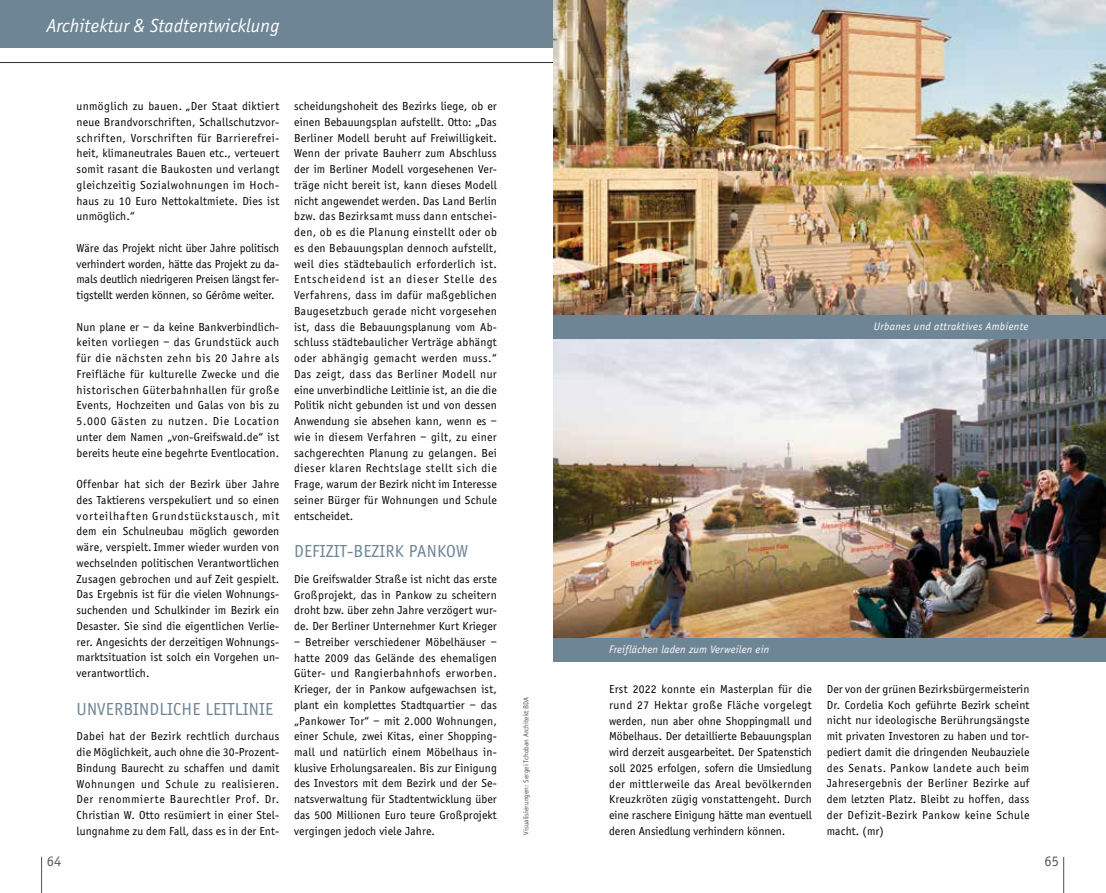
<style>
.page{position:relative;width:1106px;height:893px;background:#fff}
.page>*{position:absolute;margin:0;border:0;box-sizing:border-box;transform-origin:0 0}
.t1{font:italic 19.5px "Officina Sans EF";letter-spacing:.01em;color:#fff}
.t2{font:18px "Officina Sans EF";letter-spacing:.01em;color:#6e8596}
.t3{font:15px "Officina Sans EF";color:#58585a}
.t4{font:12px/15.8px "Officina Sans EF";letter-spacing:.01em;color:#000;text-align:justify}
.t5{font:italic 11.25px "Officina Sans EF";letter-spacing:.02em;color:#fff}
.t6{font:7.5px "Officina Sans EF";color:#58585a}
</style>
<div class="page">
<hr style="left:41px;top:857px;width:1px;height:36px;background:#58585a">
<hr style="left:1063px;top:857px;width:1px;height:36px;background:#58585a">
<div style="left:0;top:0;width:1106px;height:47px;background:#6e8596"></div>
<hr style="left:0;top:62px;width:1106px;height:1px;background:#33363d">
<img style="left:553px;top:0;width:553px;height:315px">
<img style="left:553px;top:338px;width:553px;height:300px">
<div style="left:553px;top:315px;width:553px;height:23px;background:#6e8596"></div>
<div style="left:553px;top:638px;width:553px;height:23px;background:#6e8596"></div>
<h1 class="t1" style="left:47px;top:15px;width:234px">Architektur &amp; Stadtentwicklung</h1>
<p class="t4" style="left:77px;top:98px;width:204px">unmöglich zu bauen. „Der Staat diktiert neue Brandvorschriften, Schallschutzvor&shy;schriften, Vorschriften für Barrierefrei&shy;heit, klimaneutrales Bauen etc., verteuert somit rasant die Baukosten und verlangt gleichzeitig Sozialwohnungen im Hoch&shy;haus zu 10 Euro Nettokaltmiete. Dies ist unmöglich.“</p>
<p class="t4" style="left:77px;top:240px;width:204px">Wäre das Projekt nicht über Jahre politisch verhindert worden, hätte das Projekt zu da&shy;mals deutlich niedrigeren Preisen längst fer&shy;tigstellt werden können, so Gérôme weiter.</p>
<p class="t4" style="left:77px;top:319px;width:204px">Nun plane er – da keine Bankverbindlich&shy;keiten vorliegen – das Grundstück auch für die nächsten zehn bis 20 Jahre als Freifläche für kulturelle Zwecke und die historischen Güterbahnhallen für große Events, Hochzeiten und Galas von bis zu 5.000 Gästen zu nutzen. Die Location unter dem Namen „von-Greifswald.de“ ist bereits heute eine begehrte Eventlocation.</p>
<p class="t4" style="left:77px;top:476px;width:204px">Offenbar hat sich der Bezirk über Jahre des Taktierens verspekuliert und so einen vorteilhaften Grundstückstausch, mit dem ein Schulneubau möglich geworden wäre, verspielt. Immer wieder wurden von wechselnden politischen Verantwortlichen Zusagen gebrochen und auf Zeit gespielt.<br>Das Ergebnis ist für die vielen Wohnungs&shy;suchenden und Schulkinder im Bezirk ein Desaster. Sie sind die eigentlichen Verlie&shy;rer. Angesichts der derzeitigen Wohnungs&shy;marktsituation ist solch ein Vorgehen un&shy;verantwortlich.</p>
<h2 class="t2" style="left:77px;top:699px;width:21px">Unverbindliche</h2>
<h2 class="t2" style="left:205px;top:699px;width:17px">Leitlinie</h2>
<p class="t4" style="left:77px;top:729px;width:204px">Dabei hat der Bezirk rechtlich durchaus die Möglichkeit, auch ohne die 30-Prozent-Bindung Baurecht zu schaffen und damit Wohnungen und Schule zu realisieren.<br>Der renommierte Baurechtler Prof. Dr.<br>Christian W. Otto resümiert in einer Stel&shy;lungnahme zu dem Fall, dass es in der Ent-</p>
<p class="t4" style="left:294px;top:99px;width:204px">scheidungshoheit des Bezirks liege, ob er einen Bebauungsplan aufstellt. Otto: „Das Berliner Modell beruht auf Freiwilligkeit.<br>Wenn der private Bauherr zum Abschluss der im Berliner Modell vorgesehenen Ver&shy;träge nicht bereit ist, kann dieses Modell nicht angewendet werden. Das Land Berlin bzw. das Bezirksamt muss dann entschei&shy;den, ob es die Planung einstellt oder ob es den Bebauungsplan dennoch aufstellt, weil dies städtebaulich erforderlich ist.<br>Entscheidend ist an dieser Stelle des Verfahrens, dass im dafür maßgeblichen Baugesetzbuch gerade nicht vorgesehen ist, dass die Bebauungsplanung vom Ab&shy;schluss städtebaulicher Verträge abhängt oder abhängig gemacht werden muss.“ Das zeigt, dass das Berliner Modell nur eine unverbindliche Leitlinie ist, an die die Politik nicht gebunden ist und von dessen Anwendung sie absehen kann, wenn es – wie in diesem Verfahren – gilt, zu einer sachgerechten Planung zu gelangen. Bei dieser klaren Rechtslage stellt sich die Frage, warum der Bezirk nicht im Interesse seiner Bürger für Wohnungen und Schule entscheidet.</p>
<h2 class="t2" style="left:294px;top:541px;width:18px">Defizit</h2>
<h2 class="t2" style="left:347px;top:541px;width:25px">-Bezirk</h2>
<h2 class="t2" style="left:409px;top:541px;width:20px">Pankow</h2>
<p class="t4" style="left:294px;top:571px;width:204px">Die Greifswalder Straße ist nicht das erste Großprojekt, das in Pankow zu scheitern droht bzw. über zehn Jahre verzögert wur&shy;de. Der Berliner Unternehmer Kurt Krieger</p>
<p class="t4" style="left:294px;top:634px;width:204px">– Betreiber verschiedener Möbelhäuser – hatte 2009 das Gelände des ehemaligen Güter- und Rangierbahnhofs erworben.<br>Krieger, der in Pankow aufgewachsen ist, plant ein komplettes Stadtquartier – das „Pankower Tor“ – mit 2.000 Wohnungen, einer Schule, zwei Kitas, einer Shopping&shy;mall und natürlich einem Möbelhaus in&shy;klusive Erholungsarealen. Bis zur Einigung des Investors mit dem Bezirk und der Se&shy;natsverwaltung für Stadtentwicklung über das 500 Millionen Euro teure Großprojekt vergingen jedoch viele Jahre.</p>
<p class="t6" style="left:522px;top:835px;width:139px;rotate:-90deg">Visualisierungen: Sergei Tchoban Architekt BDA</p>
<p class="t5" style="left:874px;top:320px;width:156px">Urbanes und attraktives Ambiente</p>
<p class="t5" style="left:609px;top:643px;width:162px">Freiflächen laden zum Verweilen ein</p>
<p class="t4" style="left:609px;top:681px;width:204px">Erst 2022 konnte ein Masterplan für die rund 27 Hektar große Fläche vorgelegt werden, nun aber ohne Shoppingmall und Möbelhaus. Der detaillierte Bebauungsplan wird derzeit ausgearbeitet. Der Spatenstich soll 2025 erfolgen, sofern die Umsiedlung der mittlerweile das Areal bevölkernden Kreuzkröten zügig vonstattengeht. Durch eine raschere Einigung hätte man eventuell deren Ansiedlung verhindern können.</p>
<p class="t4" style="left:826px;top:681px;width:204px">Der von der grünen Bezirksbürgermeisterin Dr. Cordelia Koch geführte Bezirk scheint nicht nur ideologische Berührungsängste mit privaten Investoren zu haben und tor&shy;pediert damit die dringenden Neubauziele des Senats. Pankow landete auch beim Jahresergebnis der Berliner Bezirke auf dem letzten Platz. Bleibt zu hoffen, dass der Defizit-Bezirk Pankow keine Schule macht. (mr)</p>
<p class="t3" style="left:47px;top:853px;width:16px">64</p>
<p class="t3" style="left:1044px;top:853px;width:16px">65</p>
</div>
